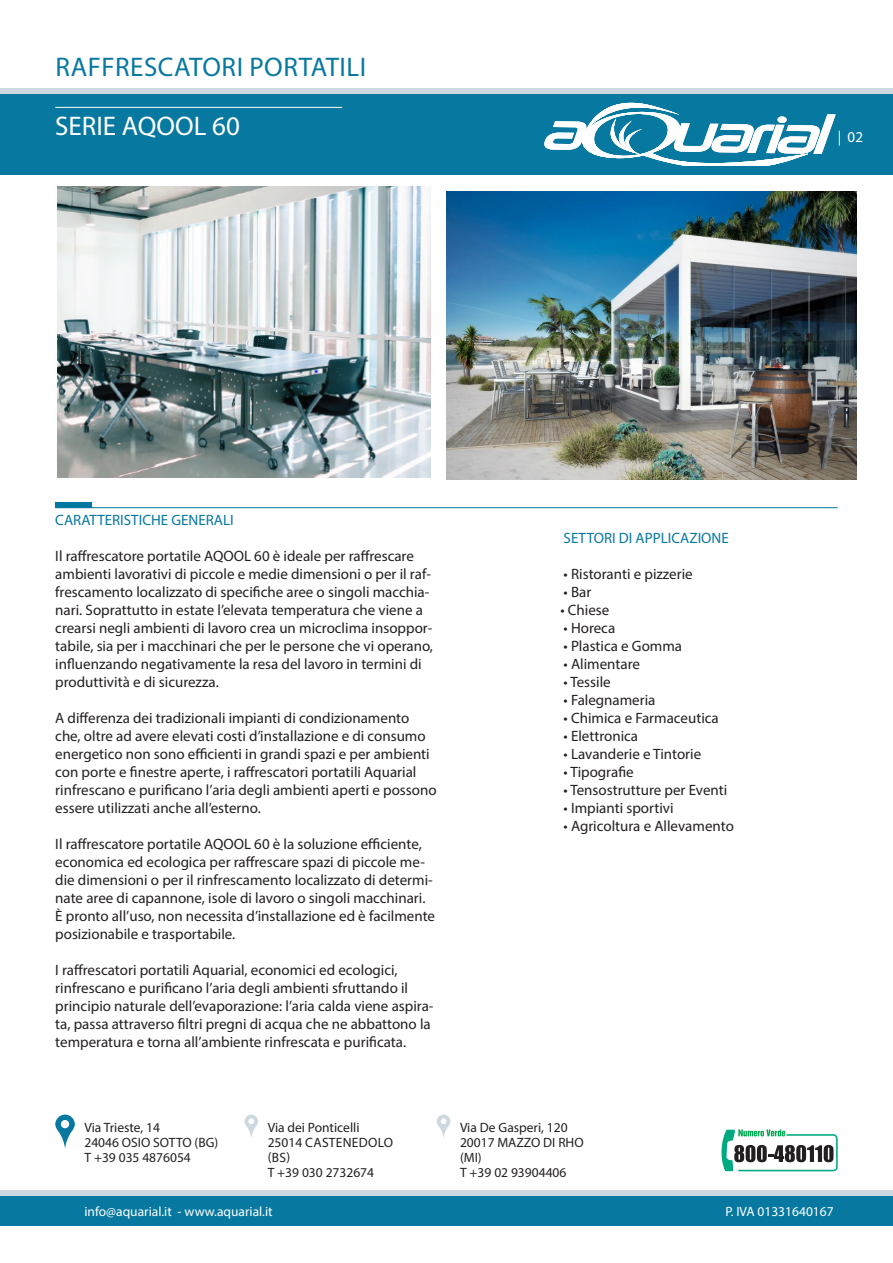
<style>
.page{position:relative;width:893px;height:1263px;background:#fff}
.page>*{position:absolute;margin:0;border:0;box-sizing:border-box;transform-origin:0 0}
.t1{font:27px "Myriad Pro";letter-spacing:.02em;color:#07789f}
.t2{font:27px "Myriad Pro";color:#fff}
.t3{font:15px/18px "Myriad Pro";color:#231f20}
.t4{font:15px "Myriad Pro";color:#07789f}
.t5{font:15px "Myriad Pro";color:#fff}
.t6{font:13.5px/15px "Myriad Pro";color:#231f20}
.t7{font:13.5px "Myriad Pro";color:#fff}
.t8{font:13.5px/15px "Myriad Pro";letter-spacing:.02em;color:#231f20}
</style>
<div class="page">
<div style="left:55px;top:502px;width:36px;height:6px;background:#00779f"></div>
<hr style="left:55px;top:507px;width:783px;height:1px;background:#07789f">
<div style="left:0;top:94px;width:893px;height:80px;background:#07789f"></div>
<div style="left:0;top:88px;width:893px;height:6px;background:#cdd9e1"></div>
<hr style="left:55px;top:107px;width:287px;height:1px;background:#fff">
<div style="left:0;top:1196px;width:893px;height:29px;background:#07789f"></div>
<div style="left:0;top:1190px;width:893px;height:6px;background:#cdd9e1"></div>
<svg style="left:55px;top:1114px;width:20px;height:35px"></svg>
<svg style="left:244px;top:1114px;width:14px;height:24px"></svg>
<svg style="left:437px;top:1114px;width:13px;height:24px"></svg>
<svg style="left:721px;top:1129px;width:117px;height:42px"></svg>
<svg style="left:543px;top:103px;width:293px;height:72px"></svg>
<img style="left:56px;top:186px;width:375px;height:292px">
<img style="left:446px;top:192px;width:410px;height:288px">
<p class="t1" style="left:56px;top:50px;width:312px">RAFFRESCATORI PORTATILI</p>
<p class="t2" style="left:55px;top:109px;width:186px">SERIE AQOOL 60</p>
<p class="t5" style="left:838px;top:128px;width:27px">| 02</p>
<p class="t4" style="left:55px;top:510px;width:180px">CARATTERISTICHE GENERALI</p>
<p class="t3" style="left:55px;top:546px;width:379px">Il raffrescatore portatile AQOOL 60 è ideale per raffrescare ambienti lavorativi di piccole e medie dimensioni o per il raf&shy;frescamento localizzato di specifiche aree o singoli macchia&shy;nari. Soprattutto in estate l’elevata temperatura che viene a crearsi negli ambienti di lavoro crea un microclima insoppor&shy;tabile, sia per i macchinari che per le persone che vi operano, influenzando negativamente la resa del lavoro in termini di produttività e di sicurezza.</p>
<p class="t3" style="left:55px;top:708px;width:383px">A differenza dei tradizionali impianti di condizionamento che, oltre ad avere elevati costi d’installazione e di consumo energetico non sono efficienti in grandi spazi e per ambienti con porte e finestre aperte, i raffrescatori portatili Aquarial rinfrescano e purificano l’aria degli ambienti aperti e possono essere utilizzati anche all’esterno.</p>
<p class="t3" style="left:55px;top:834px;width:381px">Il raffrescatore portatile AQOOL 60 è la soluzione efficiente, economica ed ecologica per raffrescare spazi di piccole me&shy;die dimensioni o per il rinfrescamento localizzato di determi&shy;nate aree di capannone, isole di lavoro o singoli macchinari.<br>È pronto all’uso, non necessita d’installazione ed è facilmente posizionabile e trasportabile.</p>
<p class="t3" style="left:55px;top:960px;width:380px">I raffrescatori portatili Aquarial, economici ed ecologici, rinfrescano e purificano l’aria degli ambienti sfruttando il principio naturale dell’evaporazione: l’aria calda viene aspira&shy;ta, passa attraverso filtri pregni di acqua che ne abbattono la temperatura e torna all’ambiente rinfrescata e purificata.</p>
<p class="t4" style="left:564px;top:528px;width:167px">SETTORI DI APPLICAZIONE</p>
<p class="t3" style="left:564px;top:564px;width:131px">• Ristoranti e pizzerie</p>
<p class="t3" style="left:564px;top:582px;width:29px">• Bar</p>
<p class="t3" style="left:560px;top:600px;width:50px">• Chiese</p>
<p class="t3" style="left:564px;top:618px;width:53px">• Horeca</p>
<p class="t3" style="left:564px;top:636px;width:120px">• Plastica e Gomma</p>
<p class="t3" style="left:564px;top:654px;width:78px">• Alimentare</p>
<p class="t3" style="left:564px;top:672px;width:49px">• Tessile</p>
<p class="t3" style="left:564px;top:690px;width:93px">• Falegnameria</p>
<p class="t3" style="left:564px;top:708px;width:157px">• Chimica e Farmaceutica</p>
<p class="t3" style="left:564px;top:726px;width:76px">• Elettronica</p>
<p class="t3" style="left:564px;top:744px;width:139px">• Lavanderie e Tintorie</p>
<p class="t3" style="left:564px;top:762px;width:72px">• Tipografie</p>
<p class="t3" style="left:564px;top:780px;width:165px">• Tensostrutture per Eventi</p>
<p class="t3" style="left:564px;top:798px;width:112px">• Impianti sportivi</p>
<p class="t3" style="left:564px;top:816px;width:172px">• Agricoltura e Allevamento</p>
<p class="t6" style="left:84px;top:1120px;width:77px">Via Trieste, 14</p>
<p class="t6" style="left:84px;top:1135px;width:135px">24046 OSIO SOTTO (BG)</p>
<p class="t6" style="left:84px;top:1150px;width:108px">T +39 035 4876054</p>
<p class="t6" style="left:268px;top:1120px;width:93px">Via dei Ponticelli</p>
<p class="t8" style="left:268px;top:1135px;width:127px">25014 CASTENEDOLO (BS)</p>
<p class="t6" style="left:268px;top:1165px;width:108px">T +39 030 2732674</p>
<p class="t6" style="left:460px;top:1120px;width:109px">Via De Gasperi, 120</p>
<p class="t6" style="left:460px;top:1135px;width:125px">20017 MAZZO DI RHO (MI)</p>
<p class="t6" style="left:460px;top:1165px;width:108px">T +39 02 93904406</p>
<p class="t7" style="left:84px;top:1202px;width:190px">info@aquarial.it - www.aquarial.it</p>
<p class="t7" style="left:725px;top:1202px;width:110px">P. IVA 01331640167</p>
</div>
